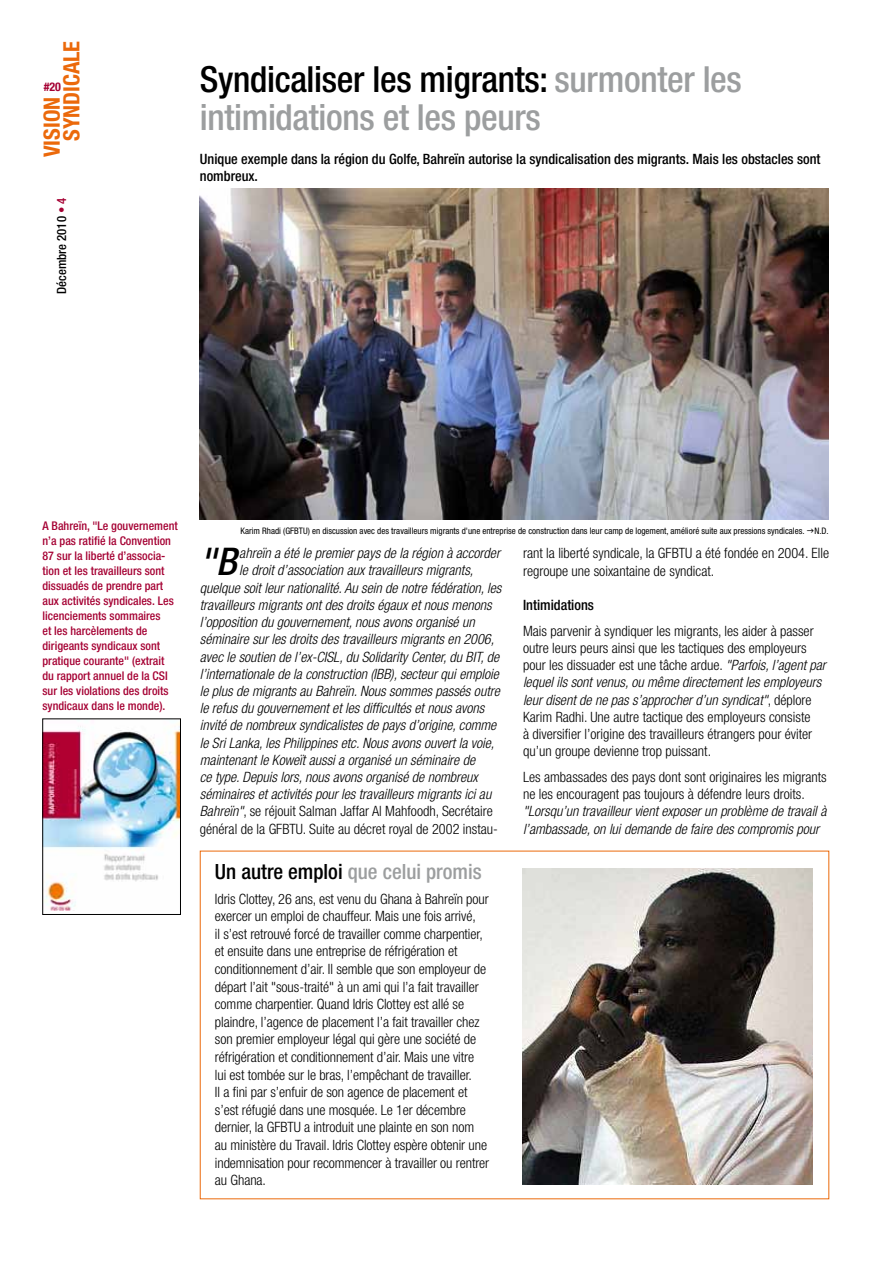
<style>
.page{position:relative;width:893px;height:1263px;background:#fff}
.page>*{position:absolute;margin:0;border:0;box-sizing:border-box;transform-origin:0 0}
.t1{font:italic 500 condensed 38.25px "Helvetica Neue";color:#000}
.t2{font:500 condensed 36px/37.5px "Helvetica Neue";letter-spacing:-.01em;color:#9c9e9f}
.t3{font:700 condensed 22.5px/19.5px "Helvetica Neue";color:#eb690b}
.t4{font:500 condensed 21px "Helvetica Neue";color:#9c9e9f}
.t5{font:300 condensed 14.25px/17.5px "Helvetica Neue";letter-spacing:-.005em;color:#000}
.t6{font:italic 300 condensed 14.25px/17.2px "Helvetica Neue";color:#000}
.t7{font:500 condensed 14.25px/17.1px "Helvetica Neue";color:#000}
.t8{font:500 condensed 12.75px "Helvetica Neue";color:#000}
.t9{font:500 condensed 12px/15px "Helvetica Neue";color:#a50133}
.t10{font:700 condensed 12px "Helvetica Neue";color:#a50133}
.t11{font:condensed 9px "Helvetica Neue";color:#000}
.s1{color:#a50133}
.s2{color:#000}
.s3{font-style:italic}
</style>
<div class="page">
<img style="left:199px;top:189px;width:629px;height:331px">
<img style="left:522px;top:868px;width:291px;height:316px">
<img style="left:45px;top:723px;width:134px;height:187px">
<div style="left:43px;top:719px;width:138px;height:196px;border:1px solid #000"></div>
<h3 class="t3" style="left:42px;top:141px;width:101px;text-indent:-16px;rotate:-90deg">VISION<br>SYNDICALE</h3>
<p class="t10" style="left:44px;top:79px;width:19px">#20</p>
<p class="t8" style="left:54px;top:294px;width:98px;rotate:-90deg">Décembre 2010 <span class="s1">• 4</span></p>
<h2 class="t2" style="left:200px;top:60px;width:544px"><span class="s2">Syndicaliser les migrants:</span> surmonter les intimidations et les peurs</h2>
<p class="t7" style="left:200px;top:150px;width:622px">Unique exemple dans la région du Golfe, Bahreïn autorise la syndicalisation des migrants. Mais les obstacles sont nombreux.</p>
<p class="t9" style="left:43px;top:518px;width:137px">A Bahreïn, "Le gouvernement n’a pas ratifié la Convention<br>87 sur la liberté d’associa&shy;tion et les travailleurs sont dissuadés de prendre part aux activités syndicales. Les licenciements sommaires<br>et les harcèlements de dirigeants syndicaux sont pratique courante" (extrait du rapport annuel de la CSI sur les violations des droits syndicaux dans le monde).</p>
<p class="t11" style="left:241px;top:525px;width:590px">Karim Rhadi (GFBTU) en discussion avec des travailleurs migrants d'une entreprise de construction dans leur camp de logement, amélioré suite aux pressions syndicales. N.D.</p>
<h1 class="t1" style="left:200px;top:539px;width:38px">"B</h1>
<p class="t6" style="left:239px;top:544px;width:262px">ahreïn a été le premier pays de la région à accorder</p>
<p class="t6" style="left:239px;top:562px;width:236px">le droit d’association aux travailleurs migrants,</p>
<p class="t6" style="left:200px;top:579px;width:303px">quelque soit leur nationalité. Au sein de notre fédération, les</p>
<p class="t6" style="left:200px;top:596px;width:293px">travailleurs migrants ont des droits égaux et nous menons</p>
<p class="t6" style="left:200px;top:613px;width:276px">l’opposition du gouvernement, nous avons organisé un</p>
<p class="t6" style="left:200px;top:630px;width:296px">séminaire sur les droits des travailleurs migrants en 2006,</p>
<p class="t6" style="left:200px;top:648px;width:301px">avec le soutien de l’ex-CISL, du Solidarity Center, du BIT, de</p>
<p class="t6" style="left:200px;top:665px;width:301px">l’internationale de la construction (IBB), secteur qui emploie</p>
<p class="t6" style="left:200px;top:682px;width:301px">le plus de migrants au Bahreïn. Nous sommes passés outre</p>
<p class="t6" style="left:200px;top:699px;width:286px">le refus du gouvernement et les difficultés et nous avons</p>
<p class="t6" style="left:200px;top:717px;width:298px">invité de nombreux syndicalistes de pays d’origine, comme</p>
<p class="t6" style="left:200px;top:734px;width:296px">le Sri Lanka, les Philippines etc. Nous avons ouvert la voie,</p>
<p class="t6" style="left:200px;top:751px;width:277px">maintenant le Koweït aussi a organisé un séminaire de</p>
<p class="t6" style="left:200px;top:768px;width:279px">ce type. Depuis lors, nous avons organisé de nombreux</p>
<p class="t6" style="left:200px;top:785px;width:293px">séminaires et activités pour les travailleurs migrants ici au</p>
<p class="t5" style="left:200px;top:802px;width:295px"><span class="s3">Bahreïn"</span>, se réjouit Salman Jaffar Al Mahfoodh, Secrétaire</p>
<p class="t5" style="left:200px;top:820px;width:300px">général de la GFBTU. Suite au décret royal de 2002 instau-</p>
<h3 class="t4" style="left:215px;top:859px;width:268px"><span class="s2">Un autre emploi</span> que celui promis</h3>
<p class="t5" style="left:215px;top:890px;width:276px">Idris Clottey, 26 ans, est venu du Ghana à Bahreïn pour exercer un emploi de chauffeur. Mais une fois arrivé,<br>il s’est retrouvé forcé de travailler comme charpentier, et ensuite dans une entreprise de réfrigération et conditionnement d’air. Il semble que son employeur de départ l’ait "sous-traité" à un ami qui l’a fait travailler comme charpentier. Quand Idris Clottey est allé se plaindre, l’agence de placement l’a fait travailler chez son premier employeur légal qui gère une société de réfrigération et conditionnement d’air. Mais une vitre<br>lui est tombée sur le bras, l’empêchant de travailler.<br>Il a fini par s’enfuir de son agence de placement et s’est réfugié dans une mosquée. Le 1er décembre dernier, la GFBTU a introduit une plainte en son nom au ministère du Travail. Idris Clottey espère obtenir une indemnisation pour recommencer à travailler ou rentrer au Ghana.</p>
<p class="t5" style="left:523px;top:544px;width:308px">rant la liberté syndicale, la GFBTU a été fondée en 2004. Elle regroupe une soixantaine de syndicat.</p>
<p class="t7" style="left:523px;top:596px;width:72px">Intimidations</p>
<p class="t5" style="left:523px;top:622px;width:304px">Mais parvenir à syndiquer les migrants, les aider à passer outre leurs peurs ainsi que les tactiques des employeurs pour les dissuader est une tâche ardue. <span class="s3">"Parfois, l’agent par lequel ils sont venus, ou même directement les employeurs leur disent de ne pas s’approcher d’un syndicat"</span>, déplore Karim Radhi. Une autre tactique des employeurs consiste<br>à diversifier l’origine des travailleurs étrangers pour éviter qu’un groupe devienne trop puissant.</p>
<p class="t5" style="left:523px;top:768px;width:305px">Les ambassades des pays dont sont originaires les migrants ne les encouragent pas toujours à défendre leurs droits.</p>
<p class="t6" style="left:523px;top:803px;width:305px">"Lorsqu’un travailleur vient exposer un problème de travail à l’ambassade, on lui demande de faire des compromis pour</p>
</div>
